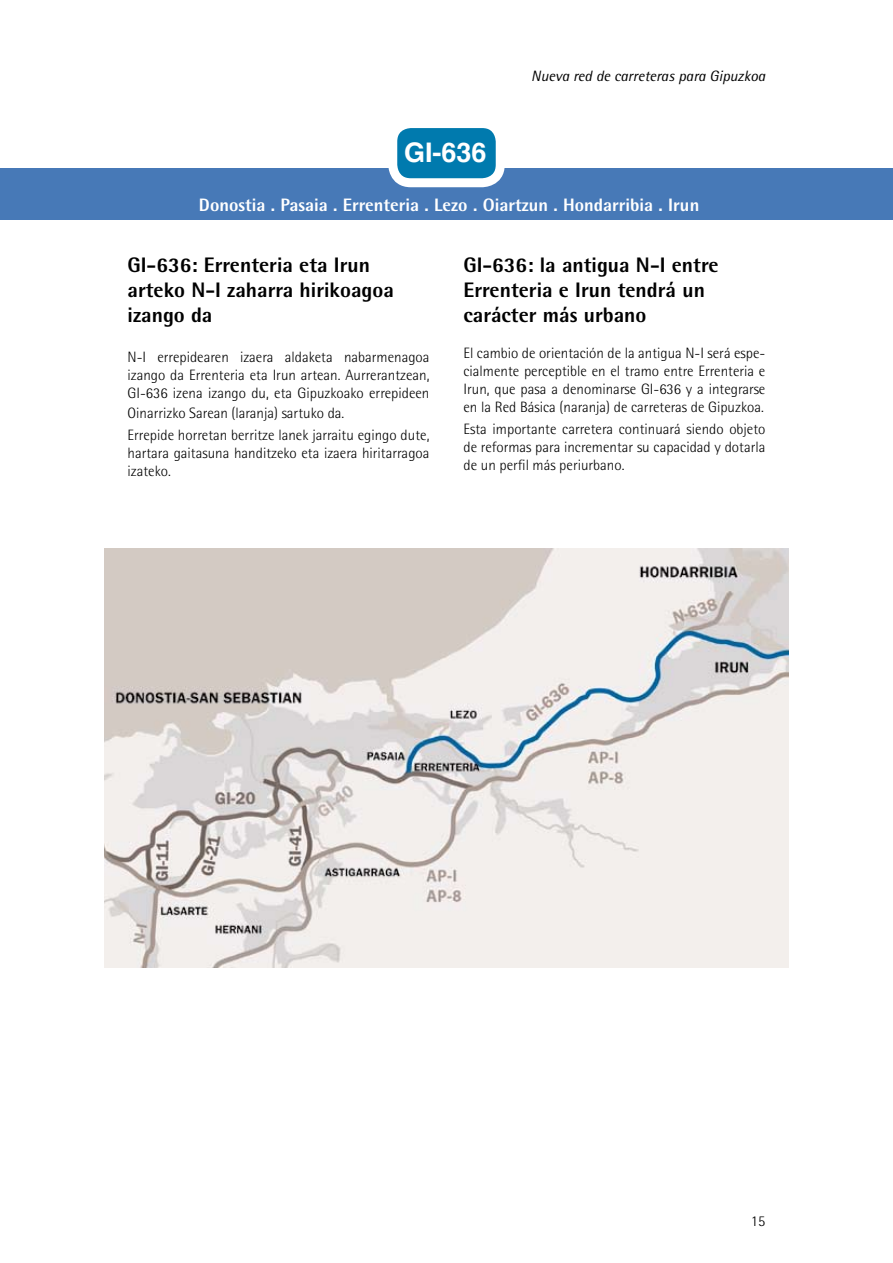
<style>
.page{position:relative;width:893px;height:1263px;background:#fff}
.page>*{position:absolute;margin:0;border:0;box-sizing:border-box;transform-origin:0 0}
.t1{font:700 27px "Helvetica";color:#fff}
.t2{font:800 21px/25.2px "Rotis Semi Sans";color:#000}
.t3{font:800 18px "Rotis Semi Sans";color:#fff}
.t4{font:300 15px/18px "Rotis Semi Sans";color:#000;text-align:justify}
.t5{font:italic 15px "Rotis Semi Sans";color:#000}
</style>
<div class="page">
<div style="left:0;top:169px;width:893px;height:51px;background:#4779b7"></div>
<div style="left:393px;top:124px;width:107px;height:59px;background:#007aae;border-radius:18px"></div>
<div style="left:388px;top:119px;width:117px;height:68px;border:9px solid #fff;border-radius:18px"></div>
<img style="left:105px;top:549px;width:683px;height:418px">
<p class="t5" style="left:531px;top:67px;width:236px">Nueva red de carreteras para Gipuzkoa</p>
<h1 class="t1" style="left:404px;top:128px;width:84px">GI-636</h1>
<p class="t3" style="left:199px;top:194px;width:502px">Donostia . Pasaia . Errenteria . Lezo . Oiartzun . Hondarribia . Irun</p>
<h2 class="t2" style="left:128px;top:252px;width:268px">GI-636: Errenteria eta Irun arteko N-I zaharra hirikoagoa izango da</h2>
<p class="t4" style="left:128px;top:348px;width:303px">N-I errepidearen izaera aldaketa nabarmenagoa izango da Errenteria eta Irun artean. Aurrerantzean, GI-636 izena izango du, eta Gipuzkoako errepideen</p>
<p class="t4" style="left:128px;top:402px;width:303px;line-height:22.2px">Oinarrizko Sarean (laranja) sartuko da.<br>Errepide horretan berritze lanek jarraitu egingo dute,</p>
<p class="t4" style="left:128px;top:444px;width:303px">hartara gaitasuna handitzeko eta izaera hiritarragoa izateko.</p>
<h2 class="t2" style="left:463px;top:252px;width:257px">GI-636: la antigua N-I entre<br>Errenteria e Irun tendrá un carácter más urbano</h2>
<p class="t4" style="left:463px;top:344px;width:303px">El cambio de orientación de la antigua N-I será espe&shy;cialmente perceptible en el tramo entre Errenteria e Irun, que pasa a denominarse GI-636 y a integrarse en la Red Básica (naranja) de carreteras de Gipuzkoa.</p>
<p class="t4" style="left:463px;top:420px;width:303px">Esta importante carretera continuará siendo objeto de reformas para incrementar su capacidad y dotarla de un perfil más periurbano.</p>
<p class="t4" style="left:751px;top:1211px;width:16px">15</p>
</div>
